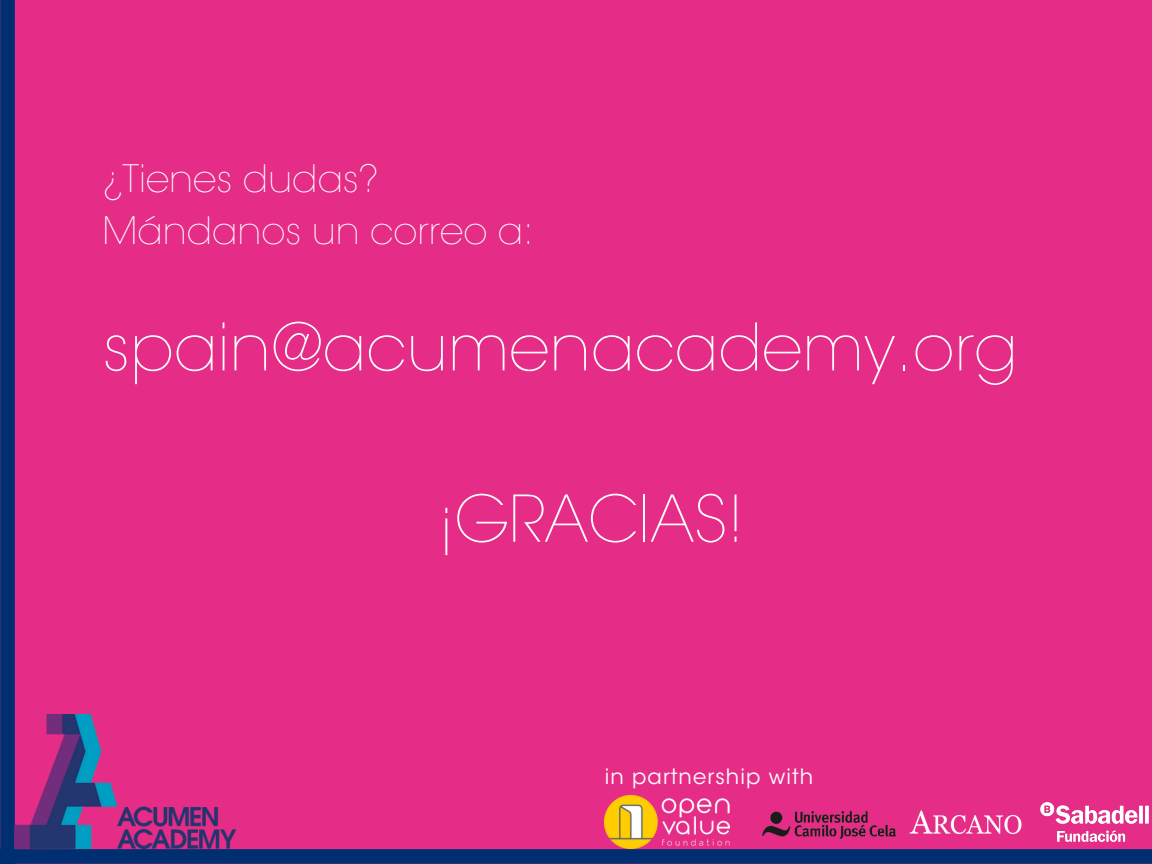
<style>
.page{position:relative;width:1152px;height:864px;background:#e52d87}
.page>*{position:absolute;margin:0;border:0;box-sizing:border-box;transform-origin:0 0}
.t1{font:200 64.8px "ITC Avant Garde Std";color:#fff}
.t2{font:200 63.9px "ITC Avant Garde Std";color:#fff}
.t3{font:200 37.5px "ITC Avant Garde Std";color:#fff}
.t4{font:21px "ITC Avant Garde Std";letter-spacing:.055em;color:#fff}
</style>
<div class="page">
<div style="left:0;top:0;width:15px;height:864px;background:#002f71"></div>
<div style="left:0;top:849px;width:1152px;height:15px;background:#002f71"></div>
<img style="left:15px;top:714px;width:222px;height:135px">
<img style="left:763px;top:811px;width:132px;height:27px">
<img style="left:605px;top:796px;width:125px;height:53px">
<img style="left:909px;top:810px;width:113px;height:24px">
<img style="left:1040px;top:802px;width:109px;height:40px">
<p class="t3" style="left:102px;top:165px;width:278px">¿Tienes dudas?</p>
<p class="t3" style="left:102px;top:216px;width:432px">Mándanos un correo a:</p>
<p class="t1" style="left:102px;top:322px;width:917px">spain@acumenacademy.org</p>
<p class="t2" style="left:438px;top:494px;width:307px">¡GRACIAS!</p>
<p class="t4" style="left:605px;top:768px;width:210px">in partnership with</p>
</div>
